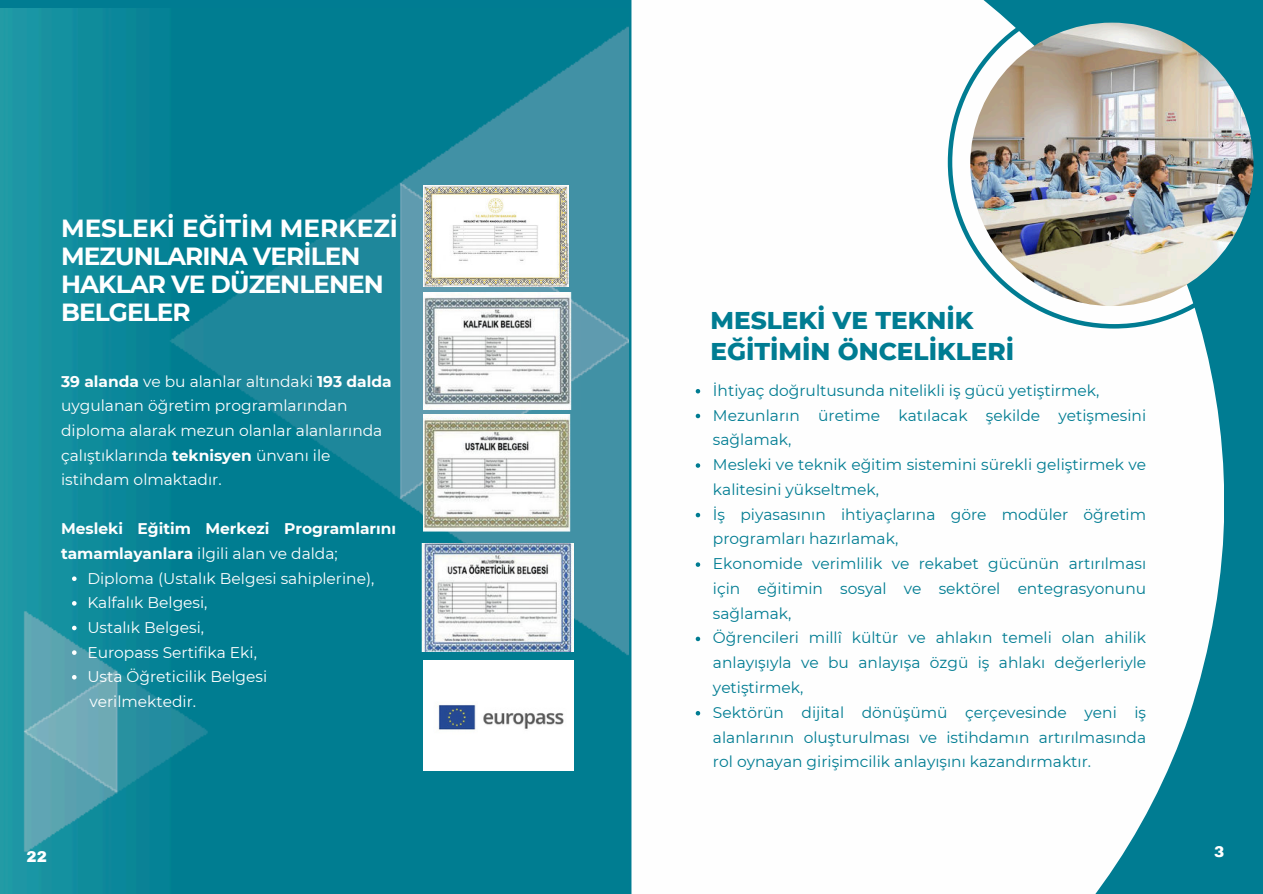
<style>
.page{position:relative;width:1263px;height:894px;background:#fff}
.page>*{position:absolute;margin:0;border:0;box-sizing:border-box;transform-origin:0 0}
.t1{font:700 24.75px/28.2px "Montserrat";letter-spacing:-.035em;color:#fff}
.t2{font:800 24.75px/31.5px "Montserrat";color:#007c92}
.t3{font:15.45px/24.8px "Montserrat";color:#007c92}
.t4{font:15.45px/24.6px "Montserrat";color:#fefefe}
.t5{font:15.45px/24.6px "Montserrat";color:#fff}
.t6{font:700 15.45px/24.6px "Montserrat";color:#fefefe}
.t7{font:900 15.3px "Archivo";color:#fff}
.s1{font-weight:700}
.s2{font-weight:400}
</style>
<div class="page">
<img style="left:0;top:8px;width:629px;height:885px">
<div style="left:629px;top:0;width:634px;height:893px;background:#007c92"></div>
<div style="left:631px;top:0;width:593px;height:893px;background:#fefefe"></div>
<svg style="left:948px;top:0;width:306px;height:328px"></svg>
<img style="left:970px;top:23px;width:283px;height:283px;border-radius:50%">
<div style="left:424px;top:659px;width:150px;height:111px;background:#fff"></div>
<img style="left:424px;top:414px;width:149px;height:117px">
<img style="left:424px;top:185px;width:145px;height:101px">
<img style="left:419px;top:543px;width:155px;height:108px">
<img style="left:424px;top:292px;width:156px;height:117px">
<img style="left:437px;top:705px;width:127px;height:25px">
<svg style="left:696px;top:389px;width:4px;height:4px"></svg>
<svg style="left:696px;top:413px;width:4px;height:5px"></svg>
<svg style="left:696px;top:463px;width:4px;height:4px"></svg>
<svg style="left:696px;top:512px;width:4px;height:5px"></svg>
<svg style="left:696px;top:562px;width:4px;height:4px"></svg>
<svg style="left:696px;top:636px;width:4px;height:5px"></svg>
<svg style="left:696px;top:710px;width:4px;height:5px"></svg>
<svg style="left:72px;top:576px;width:5px;height:5px"></svg>
<svg style="left:72px;top:601px;width:5px;height:4px"></svg>
<svg style="left:72px;top:625px;width:5px;height:5px"></svg>
<svg style="left:72px;top:650px;width:5px;height:4px"></svg>
<svg style="left:72px;top:674px;width:5px;height:5px"></svg>
<h1 class="t1" style="left:61px;top:212px;width:338px">MESLEKİ EĞİTİM MERKEZİ<br>MEZUNLARINA VERİLEN<br>HAKLAR VE DÜZENLENEN<br>BELGELER</h1>
<p class="t4" style="left:61px;top:368px;width:332px"><span class="s1">39 alanda</span> ve bu alanlar altındaki <span class="s1">193 dalda </span>uygulanan öğretim programlarından diploma alarak mezun olanlar alanlarında çalıştıklarında <span class="s1">teknisyen</span> ünvanı ile istihdam olmaktadır.</p>
<p class="t6" style="left:61px;top:515px;width:337px">Mesleki Eğitim Merkezi Programlarını tamamlayanlara <span class="s2">ilgili alan ve dalda;</span></p>
<p class="t4" style="left:87px;top:565px;width:289px">Diploma (Ustalık Belgesi sahiplerine),</p>
<p class="t5" style="left:87px;top:590px;width:181px">Kalfalık Belgesi,<br>Ustalık Belgesi,<br>Europass Sertifika Eki,<br>Usta Öğreticilik Belgesi verilmektedir.</p>
<h1 class="t2" style="left:710px;top:302px;width:305px">MESLEKİ VE TEKNİK<br>EĞİTİMİN ÖNCELİKLERİ</h1>
<p class="t3" style="left:713px;top:377px;width:435px">İhtiyaç doğrultusunda nitelikli iş gücü yetiştirmek, Mezunların üretime katılacak şekilde yetişmesini sağlamak,<br>Mesleki ve teknik eğitim sistemini sürekli geliştirmek ve kalitesini yükseltmek,<br>İş piyasasının ihtiyaçlarına göre modüler öğretim programları hazırlamak,<br>Ekonomide verimlilik ve rekabet gücünün artırılma sı için eğitimin sosyal ve sektörel entegrasyonunu sağlamak,<br>Öğrencileri millî kültür ve ahlakın temeli olan ahilik anlayışıy la ve bu anlayışa özgü iş ahlakı değerleriyle yetiştirmek,<br>Sektörün dijital dönüşümü çerçevesinde yeni iş alanlarının oluşturulması ve istihdamın artırılmasında rol oynayan girişimcilik anlayışını kazandırmaktır.</p>
<p class="t7" style="left:27px;top:847px;width:22px">22</p>
<p class="t7" style="left:1214px;top:842px;width:12px">3</p>
</div>
